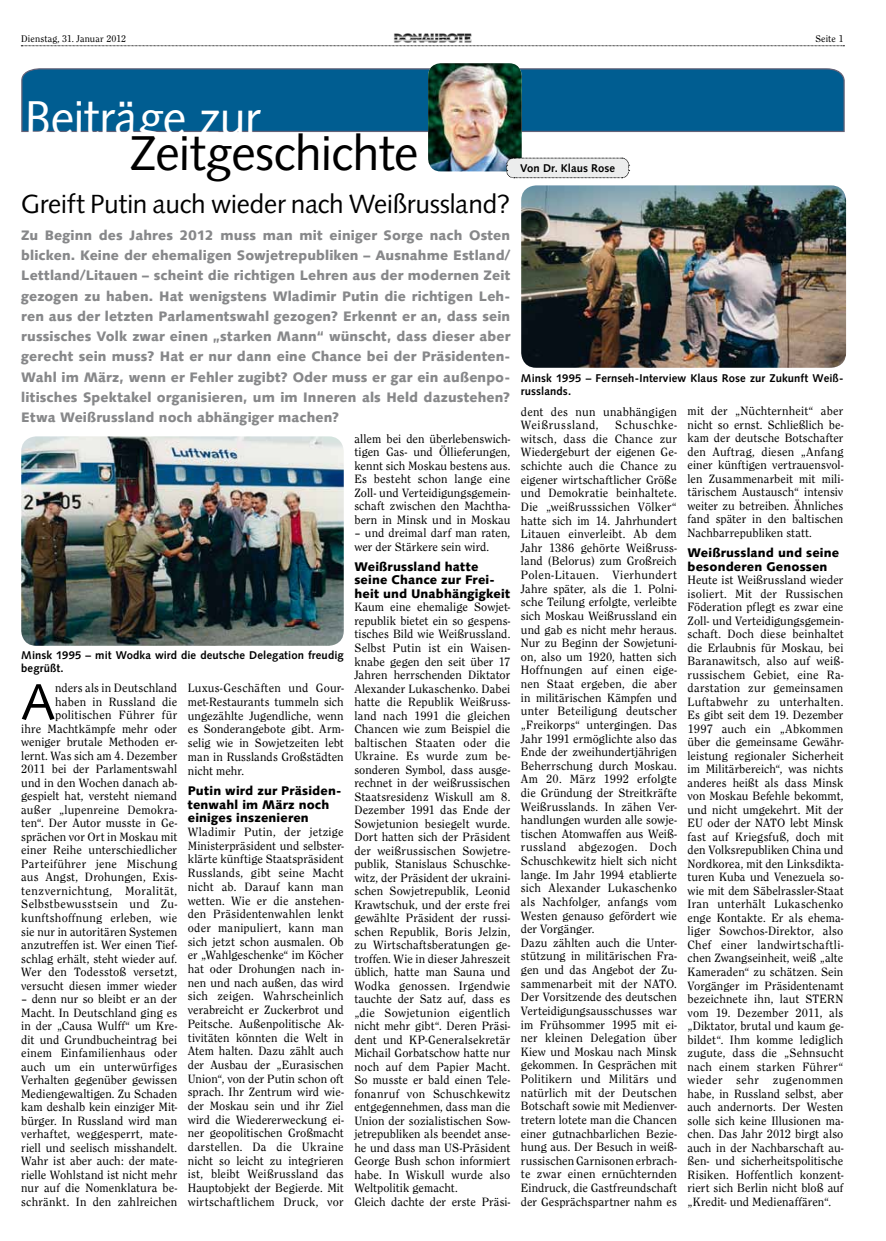
<style>
.page{position:relative;width:886px;height:1241px;background:#fff}
.page>*{position:absolute;margin:0;border:0;box-sizing:border-box;transform-origin:0 0}
.t1{font:50.75px "Syntax LT Std";color:#000}
.t2{font:48.75px "Syntax LT Std";letter-spacing:-.015em;color:#000}
.t3{font:48.75px "Syntax LT Std";letter-spacing:-.015em;color:#fff}
.t4{font:26.25px "Syntax LT Std";letter-spacing:-.01em;color:#000}
.t5{font:900 13.75px/20.2px "Syntax LT Std";letter-spacing:.01em;color:#87888a;text-align:justify}
.t6{font:12.5px/13.5px "Clearface Itc T";letter-spacing:.01em;color:#000;text-align:justify}
.t7{font:900 12.5px/13.5px "Syntax LT Std";letter-spacing:.015em;color:#000}
.t8{font:700 11.25px/13.5px "Syntax LT Std";letter-spacing:.01em;color:#000}
.t9{font:10px "Clearface Itc T";letter-spacing:.015em;color:#000}
</style>
<div class="page">
<svg style="left:21px;top:45px;width:823px;height:1px"></svg>
<img style="left:394px;top:33px;width:78px;height:10px">
<div style="left:21px;top:68px;width:824px;height:64px;background:#005d91"></div>
<img style="left:428px;top:63px;width:94px;height:108px">
<svg style="left:506px;top:157px;width:124px;height:21px;background:#dedfdf"></svg>
<img style="left:521px;top:185px;width:325px;height:183px">
<img style="left:21px;top:436px;width:323px;height:209px">
<p class="t9" style="left:21px;top:32px;width:106px">Dienstag, 31. Januar 2012</p>
<p class="t9" style="left:815px;top:32px;width:29px">Seite 1</p>
<h2 class="t3" style="left:25px;top:89px;width:238px">Beiträge zur</h2>
<h2 class="t2" style="left:129px;top:125px;width:290px">Zeitgeschichte</h2>
<h3 class="t4" style="left:21px;top:188px;width:490px">Greift Putin auch wieder nach Weißrussland?</h3>
<p class="t5" style="left:21px;top:225px;width:491px">Zu Beginn des Jahres 2012 muss man mit einiger Sorge nach Osten blicken. Keine der ehemaligen Sowjetrepubliken – Ausnahme Estland/ Lettland/Litauen – scheint die richtigen Lehren aus der modernen Zeit gezogen zu haben. Hat wenigstens Wladimir Putin die richtigen Leh&shy;ren aus der letzten Parlamentswahl gezogen? Erkennt er an, dass sein russisches Volk zwar einen „starken Mann“ wünscht, dass dieser aber gerecht sein muss? Hat er nur dann eine Chance bei der Präsidenten-Wahl im März, wenn er Fehler zugibt? Oder muss er gar ein außenpo&shy;litisches Spektakel organisieren, um im Inneren als Held dazustehen?<br>Etwa Weißrussland noch abhängiger machen?</p>
<p class="t8" style="left:21px;top:648px;width:324px">Minsk 1995 – mit Wodka wird die deutsche Delegation freudig begrüßt.</p>
<p class="t6" style="left:21px;top:681px;width:157px;text-align:right">nders als in Deutschland haben in Russland die politischen Führer für<br>ihre Machtkämpfe mehr oder weniger brutale Methoden er&shy;lernt. Was sich am 4. Dezember<br>2011 bei der Parlamentswahl und in den Wochen danach ab&shy;gespielt hat, versteht niemand außer „lupenreine Demokra&shy;ten“. Der Autor musste in Ge&shy;sprächen vor Ort in Moskau mit einer Reihe unterschiedlicher<br>Parteiführer jene Mischung aus Angst, Drohungen, Exis&shy;tenzvernichtung, Moralität,<br>Selbstbewusstsein und Zu&shy;kunftshoffnung erleben, wie sie nur in autoritären Systemen anzutreffen ist. Wer einen Tief&shy;schlag erhält, steht wieder auf.<br>Wer den Todesstoß versetzt, versucht diesen immer wieder</p>
<p class="t6" style="left:21px;top:991px;width:157px">– denn nur so bleibt er an der Macht. In Deutschland ging es in der „Causa Wulff“ um Kre&shy;dit und Grundbucheintrag bei einem Einfamilienhaus oder auch um ein unterwürfiges Verhalten gegenüber gewissen Mediengewaltigen. Zu Schaden kam deshalb kein einziger Mit&shy;bürger. In Russland wird man verhaftet, weggesperrt, mate&shy;riell und seelisch misshandelt.<br>Wahr ist aber auch: der mate&shy;rielle Wohlstand ist nicht mehr nur auf die Nomenklatura be&shy;schränkt. In den zahlreichen</p>
<h1 class="t1" style="left:21px;top:671px;width:35px">A</h1>
<p class="t6" style="left:188px;top:681px;width:157px">Luxus-Geschäften und Gour&shy;met-Restaurants tummeln sich ungezählte Jugendliche, wenn es Sonderangebote gibt. Arm&shy;selig wie in Sowjetzeiten lebt man in Russlands Großstädten nicht mehr.</p>
<p class="t7" style="left:188px;top:783px;width:155px">Putin wird zur Präsiden&shy;tenwahl im März noch einiges inszenieren</p>
<p class="t6" style="left:188px;top:824px;width:157px">Wladimir Putin, der jetzige Ministerpräsident und selbster&shy;klärte künftige Staatspräsident Russlands, gibt seine Macht nicht ab. Darauf kann man wetten. Wie er die anstehen&shy;den Präsidentenwahlen lenkt oder manipuliert, kann man sich jetzt schon ausmalen. Ob er „Wahlgeschenke“ im Köcher hat oder Drohungen nach in&shy;nen und nach außen, das wird sich zeigen. Wahrscheinlich verabreicht er Zuckerbrot und Peitsche. Außenpolitische Ak&shy;tivitäten könnten die Welt in Atem halten. Dazu zählt auch der Ausbau der „Eurasischen Union“, von der Putin schon oft sprach. Ihr Zentrum wird wie&shy;der Moskau sein und ihr Ziel wird die Wiedererweckung ei&shy;ner geopolitischen Großmacht darstellen. Da die Ukraine nicht so leicht zu integrieren ist, bleibt Weißrussland das Hauptobjekt der Begierde. Mit wirtschaftlichem Druck, vor</p>
<p class="t6" style="left:354px;top:431px;width:157px">allem bei den überlebenswich&shy;tigen Gas- und Öllieferungen, kennt sich Moskau bestens aus.<br>Es besteht schon lange eine Zoll- und Verteidigungsgemein&shy;schaft zwischen den Machtha&shy;bern in Minsk und in Moskau</p>
<p class="t6" style="left:354px;top:526px;width:157px">– und dreimal darf man raten, wer der Stärkere sein wird.</p>
<p class="t7" style="left:354px;top:560px;width:157px">Weißrussland hatte seine Chance zur Frei&shy;heit und Unabhängigkeit</p>
<p class="t6" style="left:354px;top:600px;width:157px;text-align:left">Kaum eine ehemalige Sowjet&shy;republik bietet ein so gespens&shy;tisches Bild wie Weißrussland.<br>Selbst Putin ist ein Waisen&shy;knabe gegen den seit über 17<br>Jahren herrschenden Diktator<br>Alexander Lukaschenko. Dabei hatte die Republik Weißruss&shy;land nach 1991 die gleichen<br>Chancen wie zum Beispiel die baltischen Staaten oder die<br>Ukraine. Es wurde zum be&shy;sonderen Symbol, dass ausge&shy;rechnet in der weißrussischen<br>Staatsresidenz Wiskull am 8.<br>Dezember 1991 das Ende der<br>Sowjetunion besiegelt wurde.<br>Dort hatten sich der Präsident der weißrussischen Sowjetre&shy;publik, Stanislaus Schuschke&shy;witz, der Präsident der ukraini&shy;schen Sowjetrepublik, Leonid<br>Krawtschuk, und der erste frei gewählte Präsident der russi&shy;schen Republik, Boris Jelzin, zu Wirtschaftsberatungen ge&shy;troffen. Wie in dieser Jahreszeit üblich, hatte man Sauna und<br>Wodka genossen. Irgendwie tauchte der Satz auf, dass es „die Sowjetunion eigentlich nicht mehr gibt“. Deren Präsi&shy;dent und KP-Generalsekretär<br>Michail Gorbatschow hatte nur noch auf dem Papier Macht.<br>So musste er bald einen Tele&shy;fonanruf von Schuschkewitz entgegennehmen, dass man die<br>Union der sozialistischen Sow&shy;jetrepubliken als beendet anse&shy;he und dass man US-Präsident<br>George Bush schon informiert habe. In Wiskull wurde also<br>Weltpolitik gemacht.<br>Gleich dachte der erste Präsi-</p>
<p class="t8" style="left:520px;top:161px;width:96px">Von Dr. Klaus Rose</p>
<p class="t8" style="left:521px;top:371px;width:324px">Minsk 1995 – Fernseh-Interview Klaus Rose zur Zukunft Weiß&shy;russlands.</p>
<p class="t6" style="left:521px;top:404px;width:157px">dent des nun unabhängigen<br>Weißrussland,</p>
<p class="t6" style="left:521px;top:418px;width:157px;text-align:left;text-indent:94px">Schuschke&shy;witsch, dass die Chance zur<br>Wiedergeburt der eigenen Ge&shy;schichte auch die Chance zu eigener wirtschaftlicher Größe und Demokratie beinhaltete.<br>Die „weißrusssichen Völker“ hatte sich im 14. Jahrhundert<br>Litauen einverleibt. Ab dem<br>Jahr 1386 gehörte Weißruss&shy;land (Belorus) zum Großreich<br>Polen-Litauen. Vierhundert<br>Jahre später, als die 1. Polni&shy;sche Teilung erfolgte, verleibte sich Moskau Weißrussland ein und gab es nicht mehr heraus.<br>Nur zu Beginn der Sowjetuni&shy;on, also um 1920, hatten sich<br>Hoffnungen auf einen eige&shy;nen Staat ergeben, die aber in militärischen Kämpfen und unter Beteiligung deutscher „Freikorps“ untergingen. Das<br>Jahr 1991 ermöglichte also das<br>Ende der zweihundertjährigen<br>Beherrschung durch Moskau.<br>Am 20. März 1992 erfolgte die Gründung der Streitkräfte<br>Weißrusslands. In zähen Ver&shy;handlungen wurden alle sowje&shy;tischen Atomwaffen aus Weiß&shy;russland abgezogen. Doch<br>Schuschkewitz hielt sich nicht lange. Im Jahr 1994 etablierte sich Alexander Lukaschenko als Nachfolger, anfangs vom<br>Westen genauso gefördert wie der Vorgänger.<br>Dazu zählten auch die Unter&shy;stützung in militärischen Fra&shy;gen und das Angebot der Zu&shy;sammenarbeit mit der NATO.<br>Der Vorsitzende des deutschen<br>Verteidigungsausschusses war im Frühsommer 1995 mit ei&shy;ner kleinen Delegation über<br>Kiew und Moskau nach Minsk gekommen. In Gesprächen mit<br>Politikern und Militärs und natürlich mit der Deutschen<br>Botschaft sowie mit Medienver&shy;tretern lotete man die Chancen einer gutnachbarlichen Bezie&shy;hung aus. Der Besuch in weiß&shy;russischen Garnisonen erbrach&shy;te zwar einen ernüchternden<br>Eindruck, die Gastfreundschaft der Gesprächspartner nahm es</p>
<p class="t6" style="left:687px;top:404px;width:157px">mit der „Nüchternheit“ aber nicht so ernst. Schließlich be&shy;kam der deutsche Botschafter den Auftrag, diesen „Anfang einer künftigen vertrauensvol&shy;len Zusammenarbeit mit mili&shy;tärischem Austausch“ intensiv weiter zu betreiben. Ähnliches fand später in den baltischen Nachbarrepubliken statt.</p>
<p class="t7" style="left:687px;top:546px;width:153px">Weißrussland und seine besonderen Genossen</p>
<p class="t6" style="left:687px;top:573px;width:157px">Heute ist Weißrussland wieder isoliert. Mit der Russischen Föderation pflegt es zwar eine Zoll- und Verteidigungsgemein&shy;schaft. Doch diese beinhaltet die Erlaubnis für Moskau, bei Baranawitsch, also auf weiß&shy;russischem Gebiet, eine Ra&shy;darstation zur gemeinsamen Luftabwehr zu unterhalten.<br>Es gibt seit dem 19. Dezember 1997 auch ein „Abkommen über die gemeinsame Gewähr&shy;leistung regionaler Sicherheit im Militärbereich“, was nichts anderes heißt als dass Minsk von Moskau Befehle bekommt, und nicht umgekehrt. Mit der EU oder der NATO lebt Minsk fast auf Kriegsfuß, doch mit den Volksrepubliken China und Nordkorea, mit den Linksdikta&shy;turen Kuba und Venezuela so&shy;wie mit dem Säbelrassler-Staat Iran unterhält Lukaschenko enge Kontakte. Er als ehema&shy;liger Sowchos-Direktor, also Chef einer landwirtschaftli&shy;chen Zwangseinheit, weiß „alte Kameraden“ zu schätzen. Sein Vorgänger im Präsidentenamt bezeichnete ihn, laut STERN vom 19. Dezember 2011, als „Diktator, brutal und kaum ge&shy;bildet“. Ihm komme lediglich zugute, dass die „Sehnsucht nach einem starken Führer“ wieder sehr zugenommen habe, in Russland selbst, aber auch andernorts. Der Westen solle sich keine Illusionen ma&shy;chen. Das Jahr 2012 birgt also auch in der Nachbarschaft au&shy;ßen- und sicherheitspolitische Risiken. Hoffentlich konzent&shy;riert sich Berlin nicht bloß auf „Kredit- und Medienaffären“.</p>
</div>
